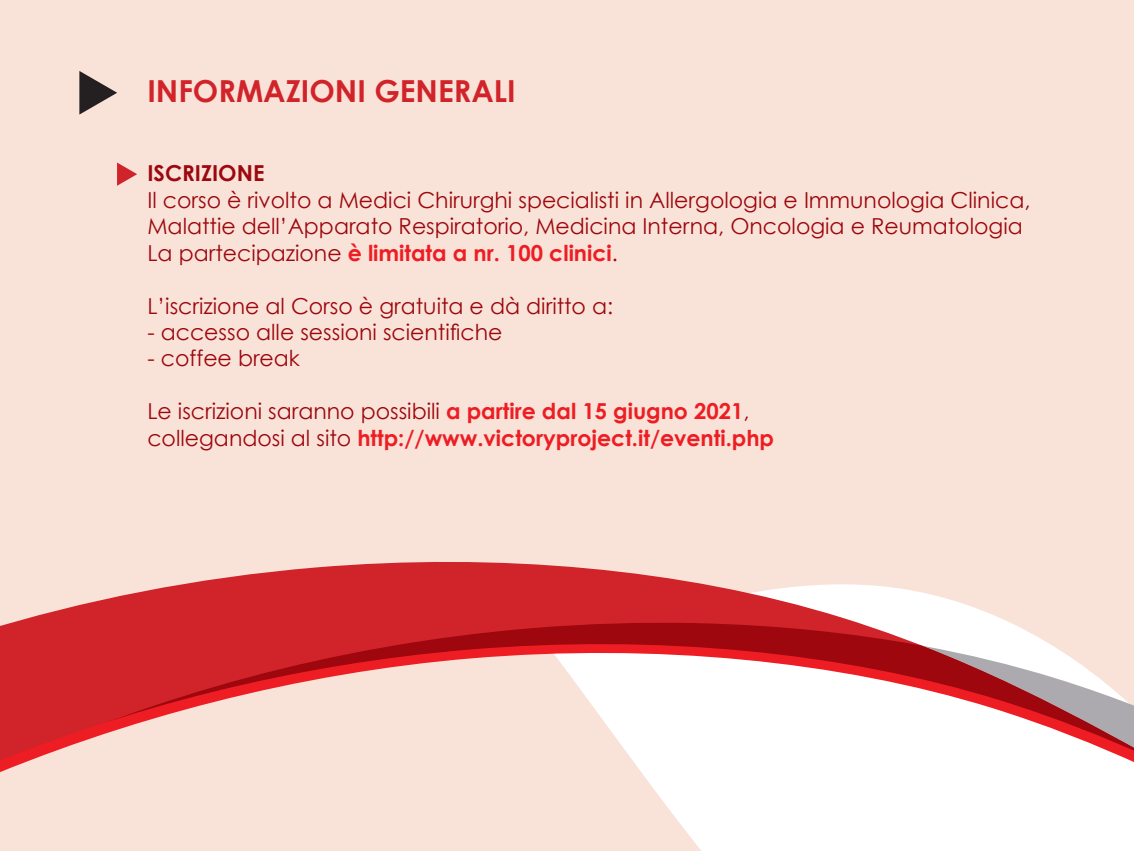
<style>
.page{position:relative;width:1134px;height:851px;background:#fff}
.page>*{position:absolute;margin:0;border:0;box-sizing:border-box;transform-origin:0 0}
.Stile_di_paragrafo_1{font:700 30.4px "Century Gothic";color:#d1232a}
.Stile_di_paragrafo_1-2{font:22px "Century Gothic";color:#9d070d}
.Stile_di_paragrafo_1-3{font:700 22px "Century Gothic";color:#ee1d23}
.Stile_di_paragrafo_1-4{font:700 22px "Century Gothic";color:#9d070d}
.s1{font-weight:400;color:#9d070d}
.s2{font-weight:700;color:#ee1d23}
</style>
<div class="page">
<div style="left:0;top:0;width:1134px;height:850px;background:#f9e3d9"></div>
<svg style="left:117px;top:162px;width:20px;height:24px"></svg>
<svg style="left:79px;top:71px;width:38px;height:44px"></svg>
<svg style="left:0;top:562px;width:1006px;height:72px;fill:#d1232a"></svg>
<svg style="left:1px;top:621px;width:1031px;height:13px;background:#cd3f45"></svg>
<svg style="left:0;top:634px;width:1067px;height:216px"></svg>
<svg style="left:1067px;top:655px;width:67px;height:195px;background:#ead5d5"></svg>
<p class="Stile_di_paragrafo_1" style="left:147px;top:72px;width:370px">INFORMAZIONI GENERALI</p>
<p class="Stile_di_paragrafo_1-4" style="left:147px;top:159px;width:119px">ISCRIZIONE</p>
<p class="Stile_di_paragrafo_1-2" style="left:147px;top:186px;width:884px">Il corso è rivolto a Medici Chirurghi specialisti in Allergologia e Immunologia Clinica,</p>
<p class="Stile_di_paragrafo_1-2" style="left:147px;top:213px;width:877px">Malattie dell’Apparato Respiratorio, Medicina Interna, Oncologia e Reumatologia</p>
<p class="Stile_di_paragrafo_1-3" style="left:147px;top:239px;width:472px"><span class="s1">La partecipazione</span> è limitata a nr. 100 clinici<span class="s1">.</span></p>
<p class="Stile_di_paragrafo_1-2" style="left:147px;top:292px;width:467px">L’iscrizione al Corso è gratuita e dà diritto a:</p>
<p class="Stile_di_paragrafo_1-2" style="left:147px;top:318px;width:357px">- accesso alle sessioni scientifiche</p>
<p class="Stile_di_paragrafo_1-2" style="left:147px;top:345px;width:154px">- coffee break</p>
<p class="Stile_di_paragrafo_1-2" style="left:147px;top:398px;width:604px">Le iscrizioni saranno possibili <span class="s2">a partire dal 15 giugno 2021</span>,</p>
<p class="Stile_di_paragrafo_1-3" style="left:147px;top:423px;width:628px"><span class="s1">collegandosi al sito</span> http://www.victoryproject.it/eventi.php</p>
</div>
